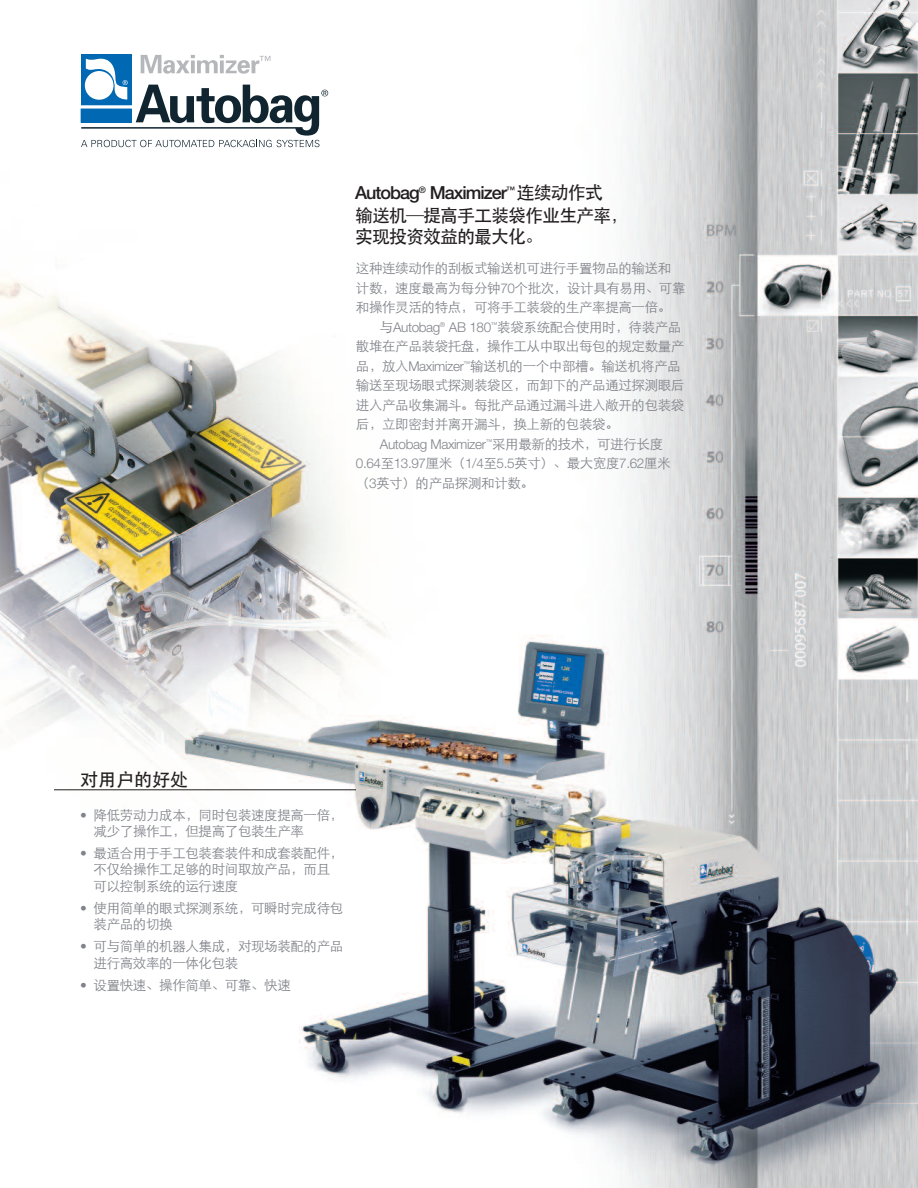
<style>
.page{position:relative;width:918px;height:1188px;background:#fff}
.page>*{position:absolute;margin:0;border:0;box-sizing:border-box;transform-origin:0 0}
.t1{font:18px/21.6px "ST Heiti";letter-spacing:-.055em;color:#231f20}
.t2{font:500 18px "Helvetica Neue";letter-spacing:-.055em;color:#231f20}
.t3{font:13.5px/19.5px "ST Xihei";letter-spacing:-.03em;color:#80838a}
.t4{font:300 13.5px/19.5px "Helvetica Neue";letter-spacing:-.03em;color:#80838a}
.s1{font-family:"ST Heiti";font-weight:400}
.s2{font-family:"Helvetica Neue";font-weight:300}
.s3{font-family:"ST Xihei";font-weight:400}
</style>
<div class="page">
<img style="left:0;top:0;width:918px;height:1188px">
<hr style="left:54px;top:789px;width:302px;height:1px;background:#231f20">
<svg style="left:81px;top:55px;width:247px;height:92px"></svg>
<h1 class="t2" style="left:355px;top:186px;width:249px">Autobag<sup>®</sup> Maximizer<sup>™</sup> <span class="s1">连续动作式</span></h1>
<h1 class="t1" style="left:355px;top:204px;width:275px">输送机—提高手工装袋作业生产率，实现投资效益的最大化。</h1>
<p class="t3" style="left:356px;top:259px;width:331px">这种连续动作的刮板式输送机可进行手置物品的输送和计数，速度最高为每分钟<span class="s2">70</span>个批次，设计具有易用、可靠和操作灵活的特点，可将手工装袋的生产率提高一倍。</p>
<p class="t3" style="left:356px;top:317px;width:330px;text-indent:24px">与<span class="s2">Autobag</span><sup>®</sup> <span class="s2">AB 180</span><sup>™</sup>装袋系统配合使用时，待装产品散堆在产品装袋托盘，操作工从中取出每包的规定数量产品，放入<span class="s2">Maximizer</span><sup>™</sup>输送机的一个中部槽。输送机将产品输送至现场眼式探测装袋区，而卸下的产品通过探测眼后进入产品收集漏斗。每批产品通过漏斗进入敞开的包装袋后，立即密封并离开漏斗，换上新的包装袋。</p>
<p class="t4" style="left:356px;top:436px;width:316px;text-indent:24px">Autobag Maximizer<sup>™</sup><span class="s3">采用最新的技术，可进行长度<br></span>0.64<span class="s3">至</span>13.97<span class="s3">厘米（</span>1/4<span class="s3">至</span>5.5<span class="s3">英寸）、最大宽度</span>7.62<span class="s3">厘米</span></p>
<p class="t3" style="left:356px;top:473px;width:180px">（<span class="s2">3</span>英寸）的产品探测和计数。</p>
<h1 class="t1" style="left:80px;top:769px;width:109px">对用户的好处</h1>
<p class="t3" style="left:94px;top:806px;width:251px;line-height:16.5px;text-indent:-13px"><span class="s2">•</span> 降低劳动力成本，同时包装速度提高一倍，减少了操作工，但提高了包装生产率</p>
<p class="t3" style="left:94px;top:845px;width:251px;line-height:16.5px;text-indent:-13px"><span class="s2">•</span> 最适合用于手工包装套装件和成套装配件，不仅给操作工足够的时间取放产品，而且可以控制系统的运行速度</p>
<p class="t3" style="left:94px;top:900px;width:251px;line-height:16.5px;text-indent:-13px"><span class="s2">•</span> 使用简单的眼式探测系统，可瞬时完成待包装产品的切换</p>
<p class="t3" style="left:94px;top:938px;width:251px;line-height:16.5px;text-indent:-13px"><span class="s2">•</span> 可与简单的机器人集成，对现场装配的产品进行高效率的一体化包装</p>
<p class="t3" style="left:80px;top:975px;width:212px"><span class="s2">•</span> 设置快速、操作简单、可靠、快速</p>
</div>
